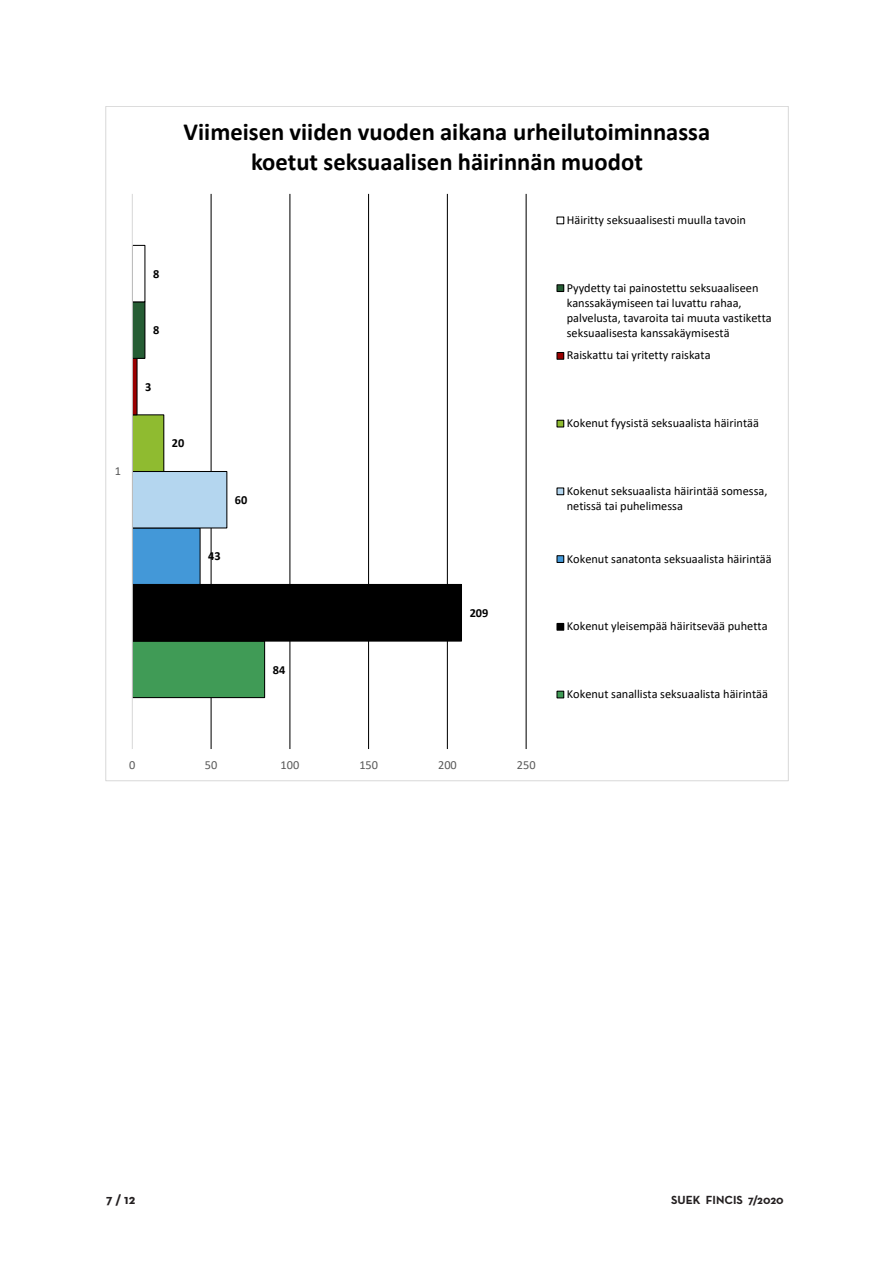
<style>
.page{position:relative;width:893px;height:1263px;background:#fff}
.page>*{position:absolute;margin:0;border:0;box-sizing:border-box;transform-origin:0 0}
.t1{font:700 24.6px/30px "Calibri";color:#000;text-align:center}
.t2{font:700 13.5px "Neutra Text";color:#231f20}
.t3{font:12.3px/15px "Calibri";color:#000}
.t4{font:12.3px "Calibri";color:#595959}
.t5{font:700 12.3px "Calibri";color:#000}
.t6{font:700 12px "Neutra Text";color:#231f20}
</style>
<div class="page">
<hr style="left:211px;top:194px;width:1px;height:555px;background:#000">
<hr style="left:289px;top:194px;width:1px;height:555px;background:#000">
<hr style="left:368px;top:194px;width:1px;height:555px;background:#000">
<hr style="left:447px;top:194px;width:1px;height:555px;background:#000">
<hr style="left:526px;top:194px;width:1px;height:555px;background:#000">
<div style="left:132px;top:641px;width:133px;height:57px;background:#409b56"></div>
<div style="left:132px;top:641px;width:133px;height:57px;border:1px solid #000"></div>
<div style="left:132px;top:584px;width:329px;height:57px;background:#000"></div>
<div style="left:132px;top:584px;width:330px;height:58px;border:1px solid #000"></div>
<div style="left:132px;top:528px;width:68px;height:56px;background:#4398d8"></div>
<div style="left:132px;top:527px;width:69px;height:58px;border:1px solid #000"></div>
<div style="left:132px;top:471px;width:95px;height:57px;background:#b4d6ef"></div>
<div style="left:132px;top:415px;width:32px;height:56px;background:#8fbb30"></div>
<div style="left:132px;top:414px;width:32px;height:58px;border:1px solid #000"></div>
<div style="left:132px;top:358px;width:5px;height:57px;background:#900"></div>
<div style="left:132px;top:302px;width:13px;height:56px;background:#265d34"></div>
<div style="left:132px;top:301px;width:13px;height:58px;border:1px solid #000"></div>
<hr style="left:132px;top:194px;width:1px;height:555px;background:#d9d9d9">
<div style="left:557px;top:285px;width:7px;height:6px;background:#265d34"></div>
<div style="left:556px;top:284px;width:8px;height:8px;border:1px solid #000"></div>
<div style="left:557px;top:352px;width:7px;height:7px;background:#900"></div>
<div style="left:556px;top:352px;width:8px;height:8px;border:1px solid #000"></div>
<div style="left:557px;top:420px;width:7px;height:7px;background:#8fbb30"></div>
<div style="left:556px;top:420px;width:8px;height:7px;border:1px solid #000"></div>
<div style="left:557px;top:488px;width:7px;height:7px;background:#b4d6ef"></div>
<div style="left:556px;top:487px;width:8px;height:8px;border:1px solid #000"></div>
<div style="left:557px;top:556px;width:7px;height:6px;background:#4398d8"></div>
<div style="left:556px;top:555px;width:8px;height:8px;border:1px solid #000"></div>
<div style="left:557px;top:623px;width:7px;height:7px;background:#000"></div>
<div style="left:556px;top:623px;width:8px;height:8px;border:1px solid #000"></div>
<div style="left:557px;top:691px;width:7px;height:7px;background:#409b56"></div>
<div style="left:556px;top:691px;width:8px;height:7px;border:1px solid #000"></div>
<p class="t1" style="left:184px;top:117px;width:528px">Viimeisen viiden vuoden aikana urheilutoiminnassa koetut seksuaalisen häirinnän muodot</p>
<p class="t4" style="left:115px;top:462px;width:8px">1</p>
<p class="t5" style="left:153px;top:265px;width:8px">8</p>
<p class="t5" style="left:153px;top:322px;width:8px">8</p>
<p class="t5" style="left:145px;top:378px;width:8px">3</p>
<p class="t5" style="left:172px;top:435px;width:14px">20</p>
<p class="t5" style="left:235px;top:491px;width:14px">60</p>
<p class="t5" style="left:208px;top:548px;width:14px">43</p>
<p class="t5" style="left:273px;top:661px;width:14px">84</p>
<p class="t5" style="left:470px;top:604px;width:20px">209</p>
<p class="t4" style="left:129px;top:756px;width:8px">0</p>
<p class="t4" style="left:205px;top:756px;width:14px">50</p>
<p class="t4" style="left:281px;top:756px;width:20px">100</p>
<p class="t4" style="left:359px;top:756px;width:20px">150</p>
<p class="t4" style="left:438px;top:756px;width:20px">200</p>
<p class="t4" style="left:517px;top:756px;width:20px">250</p>
<p class="t3" style="left:567px;top:212px;width:181px">Häiritty seksuaalisesti muulla tavoin</p>
<p class="t3" style="left:567px;top:280px;width:206px">Pyydetty tai painostettu seksuaaliseen kanssakäymiseen tai luvattu rahaa, palvelusta, tavaroita tai muuta vastiketta seksuaalisesta kanssakäymisestä</p>
<p class="t3" style="left:567px;top:347px;width:145px">Raiskattu tai yritetty raiskata</p>
<p class="t3" style="left:567px;top:415px;width:194px">Kokenut fyysistä seksuaalista häirintää</p>
<p class="t3" style="left:567px;top:483px;width:202px">Kokenut seksuaalista häirintää somessa, netissä tai puhelimessa</p>
<p class="t3" style="left:567px;top:551px;width:206px">Kokenut sanatonta seksuaalista häirintää</p>
<p class="t3" style="left:567px;top:618px;width:202px">Kokenut yleisempää häiritsevää puhetta</p>
<p class="t3" style="left:567px;top:686px;width:203px">Kokenut sanallista seksuaalista häirintää</p>
<p class="t2" style="left:106px;top:1191px;width:30px">7 / 12</p>
<p class="t6" style="left:671px;top:1193px;width:114px">SUEK FINCIS 7/2020</p>
</div>
